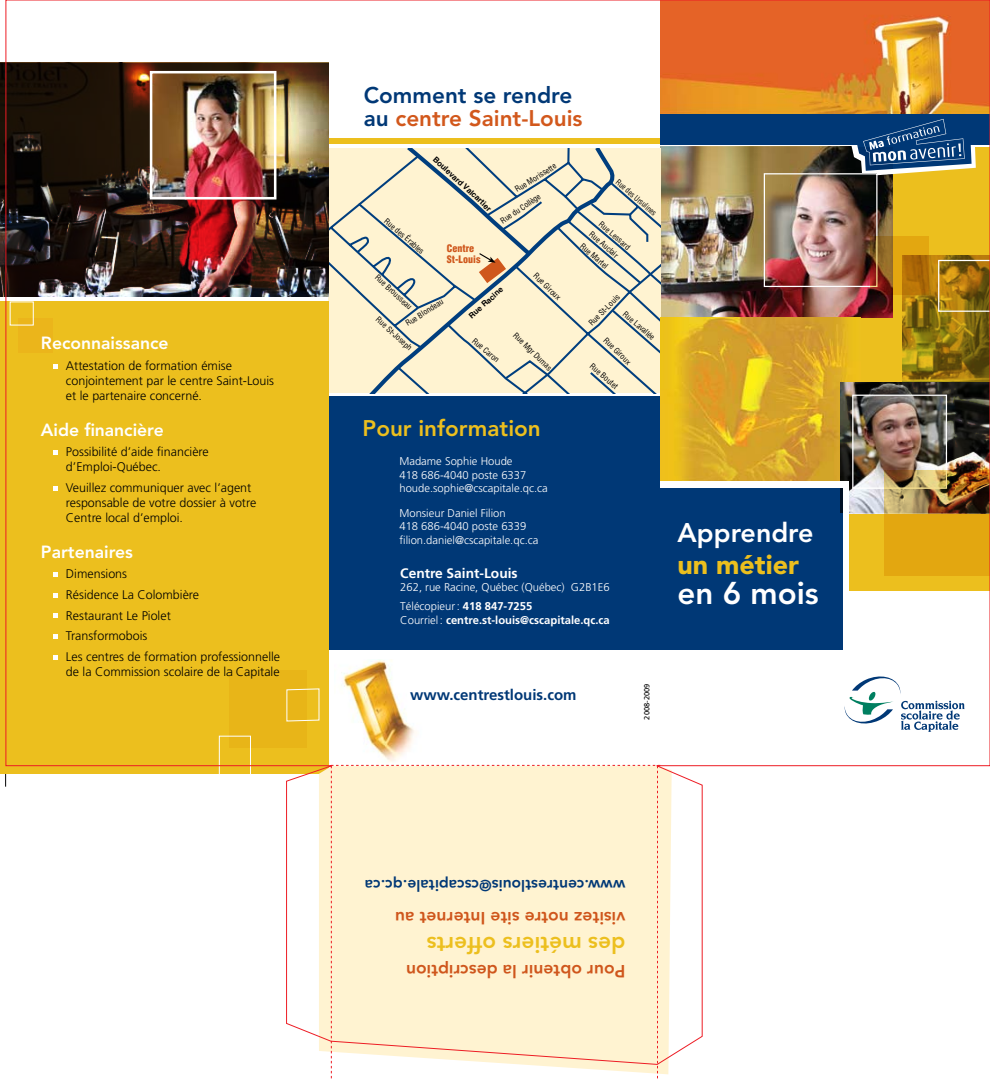
<style>
.page{position:relative;width:990px;height:1090px;background:#fff}
.page>*{position:absolute;margin:0;border:0;box-sizing:border-box;transform-origin:0 0}
.t1{font:800 31.25px "Avenir";color:#fff}
.t2{font:800 26.75px "Avenir";color:#fff}
.t3{font:900 26.75px "Avenir";color:#ecbf1e}
.t4{font:800 22.5px/22.5px "Avenir";color:#003876}
.t5{font:800 22.5px "Avenir";color:#ecbf1e}
.t6{font:800 17.5px "Avenir";color:#cf561c}
.t7{font:800 17.5px "Avenir";color:#fff}
.t8{font:800 15.62px "Avenir";color:#003876}
.t9{font:700 15px "Frutiger";color:#003876}
.t10{font:700 13.75px "Frutiger";color:#fff}
.t11{font:300 12.5px/15px "Frutiger";color:#000}
.t12{font:300 11.25px/13.5px "Frutiger";color:#fff}
.t13{font:700 11.25px "Frutiger";color:#fff}
.t14{font:900 condensed 10.12px/10.1px "Helvetica";color:#cf571c}
.t15{font:condensed 7.88px/13.9px "Helvetica";color:#000}
.t16{font:700 7.88px "Helvetica";color:#000}
.t17{font:condensed 7.88px "Helvetica";color:#000;scale:.89 1}
.t18{font:7.5px "Frutiger";color:#000}
.s1{color:#d2581c}
.s2{font-weight:700}
.s3{font-weight:300}
</style>
<div class="page">
<img style="left:5px;top:0;width:985px;height:1064px">
<svg style="left:329px;top:0;width:332px;height:1077px"></svg>
<h3 class="t7" style="left:41px;top:333px;width:129px">Reconnaissance</h3>
<p class="t11" style="left:66px;top:358px;width:210px">Attestation de formation émise conjointement par le centre Saint-Louis et le partenaire concerné.</p>
<h3 class="t7" style="left:41px;top:419px;width:124px">Aide financière</h3>
<p class="t11" style="left:66px;top:444px;width:144px">Possibilité d’aide financière d’Emploi-Québec.</p>
<p class="t11" style="left:66px;top:480px;width:192px">Veuillez communiquer avec l’agent responsable de votre dossier à votre<br>Centre local d’emploi.</p>
<h3 class="t7" style="left:41px;top:541px;width:94px">Partenaires</h3>
<p class="t11" style="left:66px;top:563px;width:216px;line-height:20.6px">Dimensions<br>Résidence La Colombière<br>Restaurant Le Piolet<br>Transformobois<br>Les centres de formation professionnelle</p>
<p class="t11" style="left:66px;top:664px;width:215px">de la Commission scolaire de la Capitale</p>
<h3 class="t4" style="left:364px;top:84px;width:220px">Comment se rendre au <span class="s1">centre Saint-Louis</span></h3>
<p class="t15" style="left:390px;top:214px;width:51px;rotate:41deg">Rue des Érables</p>
<p class="t16" style="left:439px;top:152px;width:78px;rotate:43deg">Boulevard Valcartier</p>
<p class="t14" style="left:447px;top:243px;width:35px">Centre<br>St-Louis</p>
<p class="t15" style="left:512px;top:184px;width:48px;rotate:-32deg">Rue Morissette</p>
<p class="t15" style="left:497px;top:216px;width:48px;rotate:-34deg">Rue du Collège</p>
<p class="t17" style="left:621px;top:177px;width:58px;rotate:41deg">Rue des Ursulines</p>
<p class="t15" style="left:604px;top:217px;width:41px;rotate:41deg">Rue Lessard<br>Rue Auclair</p>
<p class="t15" style="left:586px;top:239px;width:35px;rotate:41deg">Rue Martel</p>
<p class="t15" style="left:381px;top:271px;width:48px;rotate:42deg">Rue Brousseau</p>
<p class="t15" style="left:540px;top:269px;width:36px;rotate:45deg">Rue Giroux</p>
<p class="t15" style="left:520px;top:328px;width:52px;rotate:45deg">Rue Mgr Dumas</p>
<p class="t15" style="left:610px;top:333px;width:36px;rotate:45deg">Rue Giroux</p>
<p class="t16" style="left:465px;top:311px;width:44px;rotate:-41deg">Rue Racine</p>
<p class="t15" style="left:585px;top:319px;width:42px;rotate:-45deg">Rue St-Louis</p>
<p class="t15" style="left:403px;top:317px;width:44px;rotate:-32deg">Rue Blondeau</p>
<p class="t15" style="left:629px;top:307px;width:41px;rotate:41deg">Rue Lavallée</p>
<p class="t15" style="left:382px;top:313px;width:47px;rotate:42deg">Rue St-Joseph</p>
<p class="t15" style="left:478px;top:334px;width:34px;rotate:41deg">Rue Caron</p>
<p class="t15" style="left:596px;top:359px;width:36px;rotate:41deg">Rue Boutet</p>
<h3 class="t5" style="left:363px;top:415px;width:180px">Pour information</h3>
<p class="t12" style="left:399px;top:454px;width:150px">Madame Sophie Houde<br>418 686-4040 poste 6337 houde.sophie@cscapitale.qc.ca</p>
<p class="t12" style="left:399px;top:506px;width:141px">Monsieur Daniel Filion<br>418 686-4040 poste 6339 filion.daniel@cscapitale.qc.ca</p>
<p class="t10" style="left:400px;top:564px;width:119px">Centre Saint-Louis</p>
<p class="t12" style="left:400px;top:577px;width:211px;line-height:19.1px">262, rue Racine, Québec (Québec) G2B1E6<br>Télécopieur: <span class="s2">418 847-7255</span></p>
<p class="t13" style="left:400px;top:613px;width:211px"><span class="s3">Courriel:</span> centre.st-louis@cscapitale.qc.ca</p>
<h2 class="t2" style="left:678px;top:516px;width:138px">Apprendre</h2>
<h2 class="t3" style="left:678px;top:548px;width:123px">un métier</h2>
<h1 class="t1" style="left:678px;top:574px;width:143px">en 6 mois</h1>
<p class="t9" style="left:410px;top:686px;width:168px">www.centrestlouis.com</p>
<p class="t18" style="left:642px;top:719px;width:37px;rotate:-90deg">2008-2009</p>
<p class="t8" style="left:625px;top:894px;width:262px;rotate:-180deg">www.centrestlouis@cscapitale.qc.ca</p>
<h3 class="t6" style="left:625px;top:928px;width:232px;rotate:-180deg">visitez notre site Internet au</h3>
<h3 class="t5" style="left:625px;top:958px;width:200px;rotate:-180deg">des métiers offerts</h3>
<h3 class="t6" style="left:625px;top:980px;width:221px;rotate:-180deg">Pour obtenir la description</h3>
</div>
